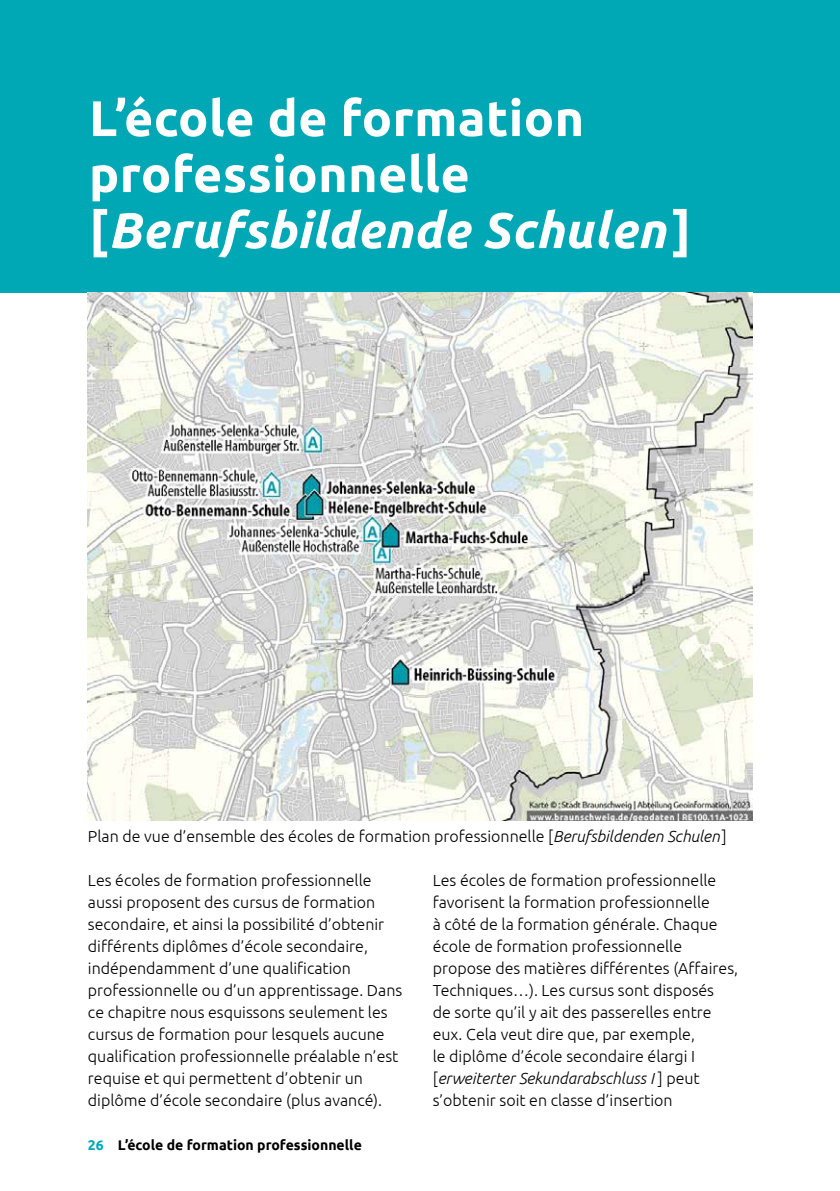
<style>
.page{position:relative;width:840px;height:1191px;background:#fff}
.page>*{position:absolute;margin:0;border:0;box-sizing:border-box;transform-origin:0 0}
.Copytext{font:700 50px/56px "Ubuntu";letter-spacing:.01em;color:#fff}
.Copytext-2{font:300 16px/22px "Ubuntu";color:#000}
.t1{font:700 14px "Ubuntu";color:#000}
.s1{font-style:italic}
.s2{color:#00a8b5}
</style>
<div class="page">
<div style="left:0;top:0;width:839px;height:292px;background:#00a8b5"></div>
<img style="left:88px;top:293px;width:663px;height:527px">
<p class="Copytext" style="left:89px;top:89px;width:603px">L’école de formation professionnelle [<span class="s1">Berufsbildende Schulen</span> ]</p>
<p class="Copytext-2" style="left:88px;top:825px;width:640px">Plan de vue d’ensemble des écoles de formation professionnelle [<span class="s1">Berufsbildenden Schulen</span>]</p>
<p class="Copytext-2" style="left:88px;top:869px;width:316px">Les écoles de formation professionnelle aussi proposent des cursus de formation secondaire, et ainsi la possibilité d’obtenir différents diplômes d’école secondaire, indépendamment d’une qualification professionnelle ou d’un apprentissage. Dans ce chapitre nous esquissons seulement les cursus de formation pour lesquels aucune qualification professionnelle préalable n’est requise et qui permettent d’obtenir un diplôme d’école secondaire (plus avancé).</p>
<p class="Copytext-2" style="left:432px;top:869px;width:307px">Les écoles de formation professionnelle favorisent la formation professionnelle<br>à côté de la formation générale. Chaque école de formation professionnelle propose des matières différentes (Affaires, Techniques…). Les cursus sont disposés<br>de sorte qu’il y ait des passerelles entre eux. Cela veut dire que, par exemple,<br>le diplôme d’école secondaire élargi I [<span class="s1">erweiterter Sekundarabschluss I</span> ] peut s’obtenir soit en classe d’insertion</p>
<p class="t1" style="left:88px;top:1137px;width:275px"><span class="s2">26</span> L’école de formation professionnelle</p>
</div>
